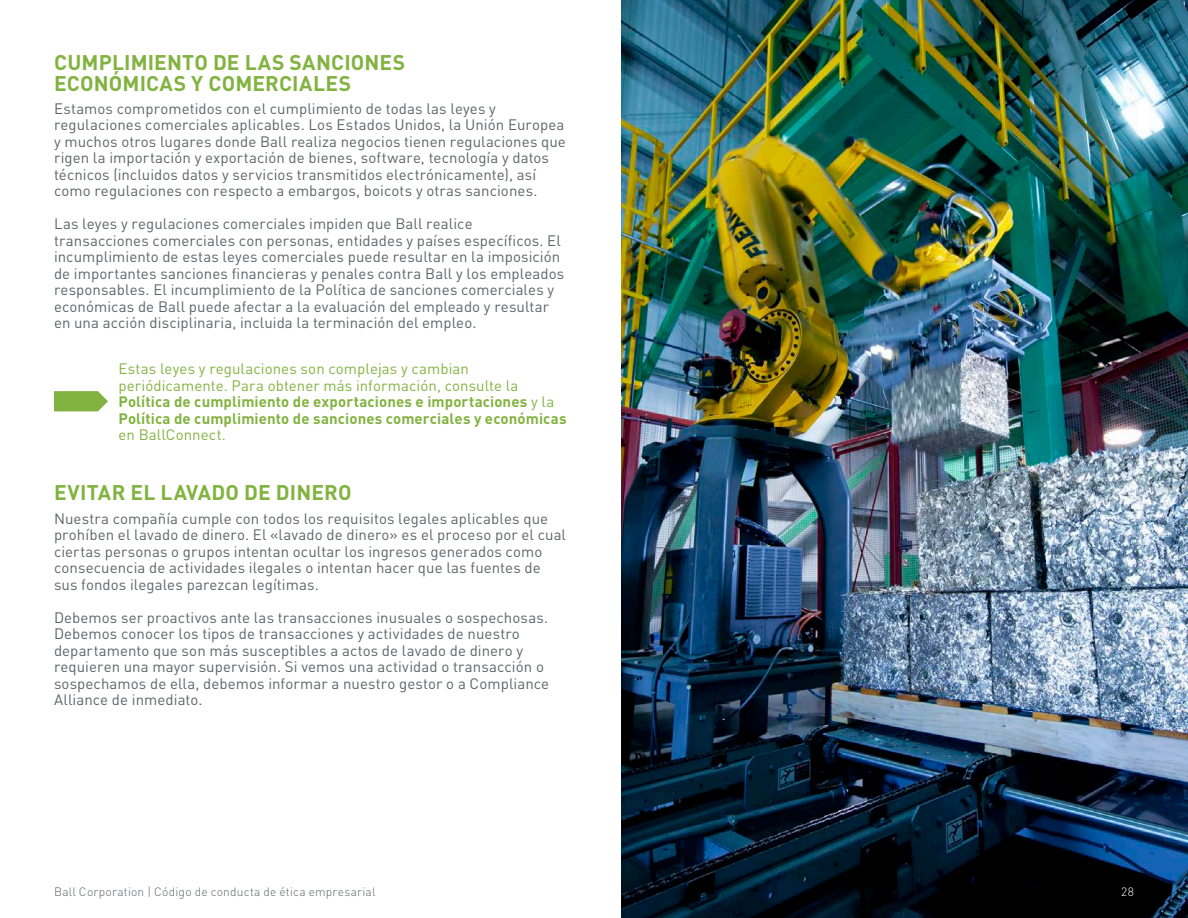
<style>
.page{position:relative;width:1188px;height:918px;background:#fff}
.page>*{position:absolute;margin:0;border:0;box-sizing:border-box;transform-origin:0 0}
.Header_2{font:700 21px/21px "DIN Pro";letter-spacing:.005em;color:#82b340}
.Body_Copy{font:15px/16.5px "DIN Pro";letter-spacing:.005em;color:#5f6369}
.Body_Copy-2{font:15px/16.5px "DIN Pro";letter-spacing:.005em;color:#82b340}
.t1{font:300 12px "DIN Pro";letter-spacing:.015em;color:#5f6369}
.t2{font:300 12px "DIN Pro";color:#fff}
.s1{font-weight:700}
</style>
<div class="page">
<svg style="left:54px;top:391px;width:54px;height:20px"></svg>
<img style="left:621px;top:0;width:567px;height:918px">
<p class="Header_2" style="left:54px;top:51px;width:353px">CUMPLIMIENTO DE LAS SANCIONES<br>ECONÓMICAS Y COMERCIALES</p>
<p class="Body_Copy" style="left:54px;top:99px;width:513px">Estamos comprometidos con el cumplimiento de todas las leyes y regulaciones comerciales aplicables. Los Estados Unidos, la Unión Europea y muchos otros lugares donde Ball realiza negocios tienen regulaciones que rigen la importación y exportación de bienes, software, tecnología y datos técnicos (incluidos datos y servicios transmitidos electrónicamente), así como regulaciones con respecto a embargos, boicots y otras sanciones.</p>
<p class="Body_Copy" style="left:54px;top:215px;width:512px">Las leyes y regulaciones comerciales impiden que Ball realice transacciones comerciales con personas, entidades y países específicos. El incumplimiento de estas leyes comerciales puede resultar en la imposición de importantes sanciones financieras y penales contra Ball y los empleados responsables. El incumplimiento de la Política de sanciones comerciales y económicas de Ball puede afectar a la evaluación del empleado y resultar en una acción disciplinaria, incluida la terminación del empleo.</p>
<p class="Body_Copy-2" style="left:118px;top:360px;width:450px">Estas leyes y regulaciones son complejas y cambian periódicamente. Para obtener más información, consulte la <span class="s1">Política de cumplimiento de exportaciones e importaciones</span> y la <span class="s1">Política de cumplimiento de sanciones comerciales y económicas </span>en BallConnect.</p>
<p class="Header_2" style="left:54px;top:481px;width:299px">EVITAR EL LAVADO DE DINERO</p>
<p class="Body_Copy" style="left:54px;top:509px;width:514px">Nuestra compañía cumple con todos los requisitos legales aplicables que prohíben el lavado de dinero. El «lavado de dinero» es el proceso por el cual ciertas personas o grupos intentan ocultar los ingresos generados como consecuencia de actividades ilegales o intentan hacer que las fuentes de sus fondos ilegales parezcan legítimas.</p>
<p class="Body_Copy" style="left:54px;top:608px;width:497px">Debemos ser proactivos ante las transacciones inusuales o sospechosas.<br>Debemos conocer los tipos de transacciones y actividades de nuestro departamento que son más susceptibles a actos de lavado de dinero y requieren una mayor supervisión. Si vemos una actividad o transacción o sospechamos de ella, debemos informar a nuestro gestor o a Compliance Alliance de inmediato.</p>
<p class="t1" style="left:54px;top:883px;width:323px">Ball Corporation | Código de conducta de ética empresarial</p>
<p class="t2" style="left:1121px;top:883px;width:14px">28</p>
</div>
